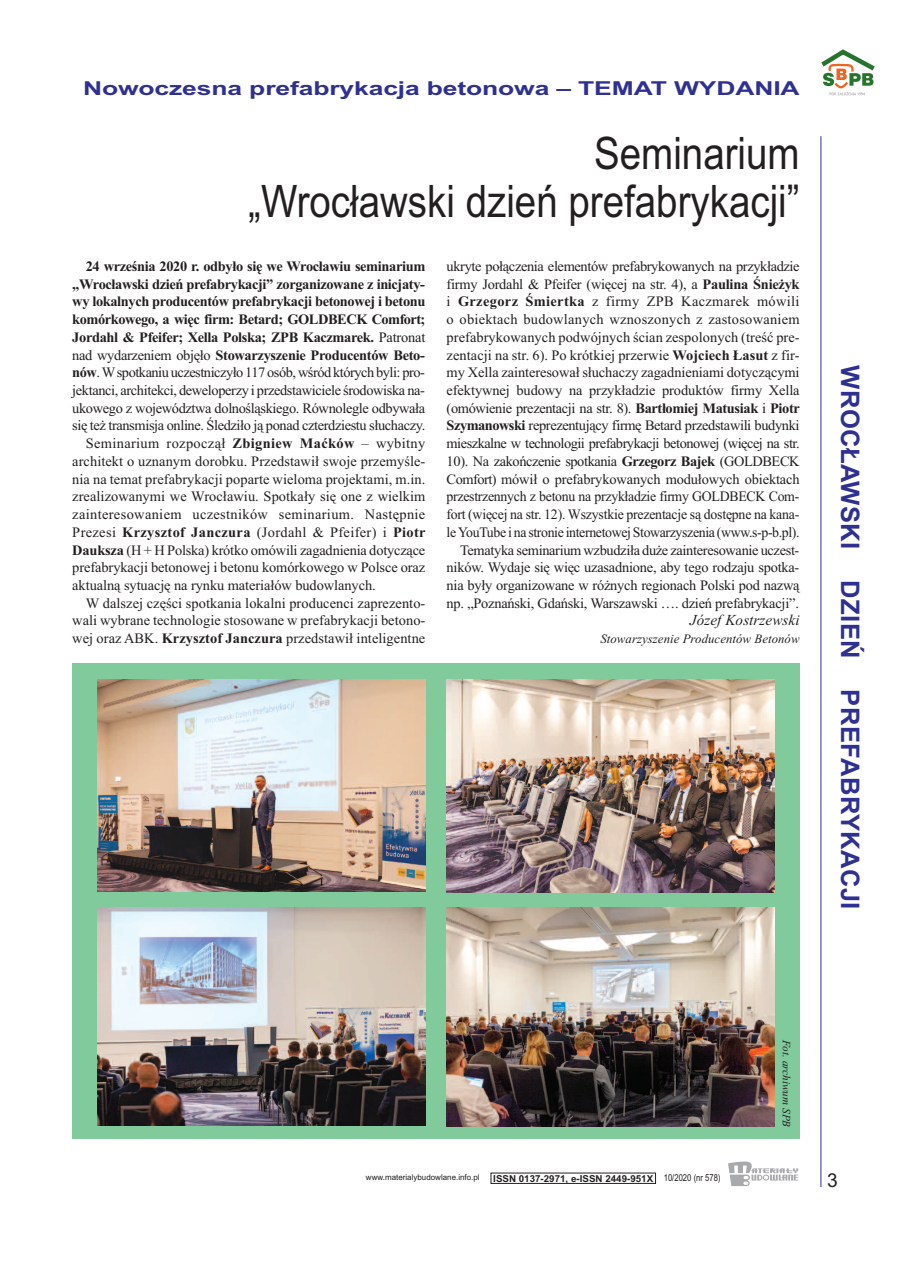
<style>
.page{position:relative;width:906px;height:1268px;background:#fff}
.page>*{position:absolute;margin:0;border:0;box-sizing:border-box;transform-origin:0 0}
.t1{font:44.7px/47.7px "Arial";color:#231f20;text-align:right;scale:.86 1}
.t2{font:700 25.65px "Arial";letter-spacing:.015em;color:#2e3092}
.t3{font:700 19.2px "Arial";letter-spacing:-.005em;color:#2e3092;scale:1.38 1}
.t4{font:19.2px "Arial";color:#231f20}
.t5{font:italic 15.15px "Times New Roman";letter-spacing:.005em;color:#231f20}
.t6{font:14.4px/17.7px "Times New Roman";letter-spacing:-.015em;color:#231f20;text-align:right}
.t7{font:14.4px "Times New Roman";letter-spacing:.005em;color:#231f20}
.t8{font:700 14.4px "Times New Roman";letter-spacing:-.025em;color:#231f20}
.t9{font:14.4px "Times New Roman";letter-spacing:.025em;color:#231f20}
.t10{font:14.4px "Times New Roman";letter-spacing:-.035em;color:#231f20}
.t11{font:italic 12.75px "Times New Roman";letter-spacing:.005em;color:#231f20}
.t12{font:italic 11.25px "Times New Roman";color:#231f20}
.t13{font:700 9.6px "Arial";color:#231f20}
.t14{font:7.95px "Arial";color:#231f20}
.s1{font-weight:400}
.s2{font-weight:700}
</style>
<div class="page">
<hr style="left:820px;top:136px;width:1px;height:1050px;background:#2e3092">
<svg style="left:728px;top:1161px;width:70px;height:24px"></svg>
<svg style="left:821px;top:49px;width:54px;height:46px"></svg>
<div style="left:72px;top:662px;width:727px;height:476px;background:#80ca9c"></div>
<img style="left:97px;top:679px;width:328px;height:212px">
<img style="left:447px;top:679px;width:327px;height:213px">
<img style="left:97px;top:907px;width:328px;height:218px">
<img style="left:447px;top:907px;width:327px;height:219px">
<h3 class="t3" style="left:83px;top:77px;width:521px">Nowoczesna prefabrykacja betonowa – TEMAT WYDANIA</h3>
<h1 class="t1" style="left:248px;top:129px;width:642px">Seminarium<br>„Wrocławski dzień prefabrykacji”</h1>
<p class="t8" style="left:86px;top:257px;width:341px">24 września 2020 r. odbyło się we Wrocławiu seminarium</p>
<p class="t8" style="left:72px;top:275px;width:354px">„Wrocławski dzień prefabrykacji” zorganizowane z inicjaty-</p>
<p class="t8" style="left:72px;top:293px;width:354px">wy lokalnych producentów prefabrykacji betonowej i betonu</p>
<p class="t8" style="left:72px;top:310px;width:354px">komórkowego, a więc firm: Betard; GOLDBECK Comfort;</p>
<p class="t8" style="left:72px;top:328px;width:354px">Jordahl &amp; Pfeifer; Xella Polska; ZPB Kaczmarek. <span class="s1">Patronat</span></p>
<p class="t8" style="left:72px;top:346px;width:354px"><span class="s1">nad wydarzeniem objęło</span> Stowarzyszenie Producentów Beto-</p>
<p class="t10" style="left:72px;top:364px;width:354px"><span class="s2">nów</span>.Wspotkaniu uczestniczyło 117 osób, wśród których byli: pro-</p>
<p class="t6" style="left:72px;top:381px;width:354px">jektanci, architekci, deweloperzy i przedstawiciele środowiska na-</p>
<p class="t6" style="left:72px;top:399px;width:354px">ukowego z województwa dolnośląskiego. Równolegle odbywała</p>
<p class="t6" style="left:72px;top:416px;width:354px">się też transmisja online. Śledziło ją ponad czterdziestu słuchaczy.</p>
<p class="t9" style="left:86px;top:434px;width:341px">Seminarium rozpoczął <span class="s2">Zbigniew Maćków</span> – wybitny</p>
<p class="t7" style="left:72px;top:452px;width:354px">architekt o uznanym dorobku. Przedstawił swoje przemyśle-</p>
<p class="t7" style="left:72px;top:470px;width:354px">nia na temat prefabrykacji poparte wieloma projektami, m.in.</p>
<p class="t7" style="left:72px;top:488px;width:354px">zrealizowanymi we Wrocławiu. Spotkały się one z wielkim</p>
<p class="t9" style="left:72px;top:505px;width:354px">zainteresowaniem uczestników seminarium. Następnie</p>
<p class="t9" style="left:72px;top:523px;width:355px">Prezesi <span class="s2">Krzysztof Janczura</span> (Jordahl &amp; Pfeifer) i <span class="s2">Piotr</span></p>
<p class="t6" style="left:72px;top:540px;width:354px"><span class="s2">Dauksza</span> (H + H Polska) krótko omówili zagadnienia dotyczące</p>
<p class="t6" style="left:72px;top:558px;width:354px">prefabrykacji betonowej i betonu komórkowego w Polsce oraz</p>
<p class="t6" style="left:72px;top:576px;width:305px">aktualną sytuację na rynku materiałów budowlanych.</p>
<p class="t7" style="left:86px;top:594px;width:341px">W dalszej części spotkania lokalni producenci zaprezento-</p>
<p class="t7" style="left:72px;top:612px;width:354px">wali wybrane technologie stosowane w prefabrykacji betono-</p>
<p class="t7" style="left:72px;top:629px;width:354px">wej oraz ABK. <span class="s2">Krzysztof Janczura</span> przedstawił inteligentne</p>
<p class="t6" style="left:446px;top:257px;width:355px">ukryte połączenia elementów prefabrykowanych na przykładzie firmy Jordahl &amp; Pfeifer (więcej na str. 4), a <span class="s2">Paulina Śnieżyk </span>i <span class="s2">Grzegorz Śmiertka</span> z firmy ZPB Kaczmarek mówili o obiektach budowlanych wznoszonych z zastosowaniem prefabrykowanych podwójnych ścian zespolonych (treść pre&shy;zentacji na str. 6). Po krótkiej przerwie <span class="s2">Wojciech Łasut</span> z fir&shy;my Xella zainteresował słuchaczy zagadnieniami dotyczącymi efektywnej budowy na przykładzie produktów firmy Xella (omówienie prezentacji na str. 8). <span class="s2">Bartłomiej Matusiak</span> i <span class="s2">Piotr Szymanowski</span> reprezentujący firmę Betard przedstawili budynki mieszkalne w technologii prefabrykacji betonowej (więcej na str.<br>10). Na zakończenie spotkania <span class="s2">Grzegorz Bajek</span> (GOLDBECK Comfort) mówił o prefabrykowanych modułowych obiektach przestrzennych z betonu na przykładzie firmy GOLDBECK Com&shy;fort (więcej na str. 12). Wszystkie prezentacje są dostępne na kana&shy;leYouTube i na stronie internetowej Stowarzyszenia (www.s-p-b.pl).<br>Tematyka seminarium wzbudziła duże zainteresowanie uczest&shy;ników. Wydaje się więc uzasadnione, aby tego rodzaju spotka&shy;nia były organizowane w różnych regionach Polski pod nazwą np. „Poznański, Gdański, Warszawski …. dzień prefabrykacji”.</p>
<p class="t5" style="left:690px;top:611px;width:111px">Józef Kostrzewski</p>
<p class="t11" style="left:600px;top:631px;width:201px">Stowarzyszenie Producentów Betonów</p>
<h2 class="t2" style="left:865px;top:365px;width:546px;rotate:90deg">WROCŁAWSKI DZIEŃ PREFABRYKACJI</h2>
<p class="t14" style="left:366px;top:1172px;width:115px">www.materialybudowlane.info.pl</p>
<p class="t13" style="left:493px;top:1172px;width:229px">ISSN 0137-2971, e-ISSN 2449-951X <span class="s1">10/2020 (nr 578)</span></p>
<p class="t12" style="left:793px;top:1039px;width:89px;rotate:90deg">Fot. archiwum SPB</p>
<h3 class="t4" style="left:827px;top:1168px;width:12px">3</h3>
</div>
